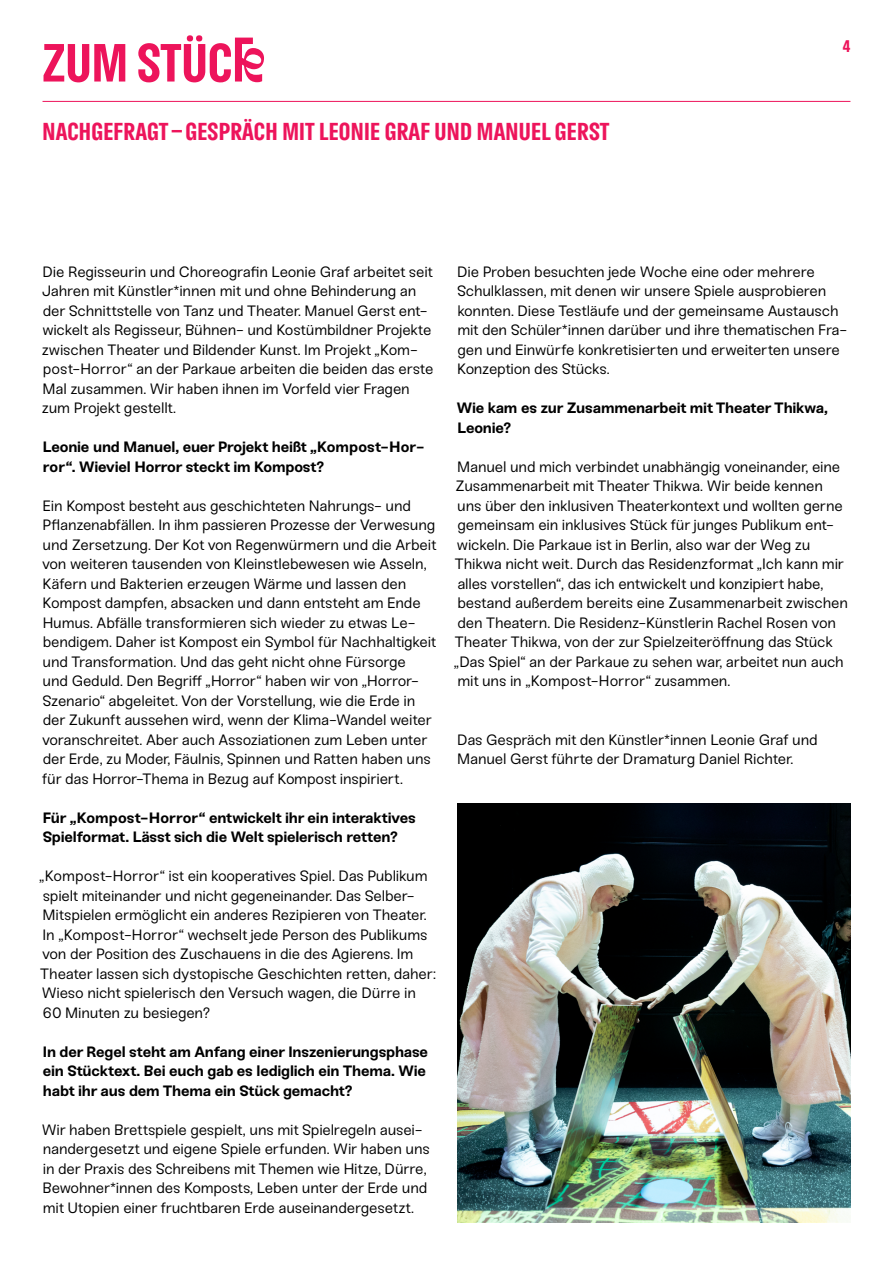
<style>
.page{position:relative;width:893px;height:1263px;background:#fff}
.page>*{position:absolute;margin:0;border:0;box-sizing:border-box;transform-origin:0 0}
.t1{font:52.5px "Parkaue Langulaire";color:#ed145b}
.t2{font:24px "Parkaue Langulaire";letter-spacing:.01em;color:#ed145b}
.t3{font:16.5px "Parkaue Langulaire";color:#ed145b}
.t4{font:15px/19.5px "Sneak";letter-spacing:-.015em;color:#000}
.t5{font:700 15px/19.5px "Sneak";letter-spacing:-.015em;color:#000}
</style>
<div class="page">
<hr style="left:43px;top:101px;width:807px;height:1px;background:#ed145b">
<img style="left:457px;top:803px;width:393px;height:419px">
<h1 class="t1" style="left:43px;top:29px;width:224px">ZUM STÜCK</h1>
<h2 class="t2" style="left:43px;top:116px;width:49px">NACHGEFRAGT</h2>
<h2 class="t2" style="left:171px;top:116px;width:39px">– GESPR</h2>
<h2 class="t2" style="left:242px;top:116px;width:206px">ÄCH MIT LEONIE GRAF UND</h2>
<h2 class="t2" style="left:477px;top:116px;width:30px">MANUEL</h2>
<h2 class="t2" style="left:555px;top:116px;width:24px">GERST</h2>
<p class="t3" style="left:843px;top:36px;width:9px">4</p>
<p class="t4" style="left:42px;top:262px;width:393px">Die Regisseurin und Choreografin Leonie Graf arbeitet seit Jahren mit Künstler*innen mit und ohne Behinderung an der Schnittstelle von Tanz und Theater. Manuel Gerst ent&shy;wickelt als Regisseur, Bühnen- und Kostümbildner Projekte zwischen Theater und Bildender Kunst. Im Projekt „Kom&shy;post-Horror“ an der Parkaue arbeiten die beiden das erste Mal zusammen. Wir haben ihnen im Vorfeld vier Fragen zum Projekt gestellt.</p>
<p class="t5" style="left:43px;top:437px;width:383px">Leonie und Manuel, euer Projekt heißt „Kompost-Hor&shy;ror“. Wieviel Horror steckt im Kompost?</p>
<p class="t4" style="left:42px;top:496px;width:396px">Ein Kompost besteht aus geschichteten Nahrungs- und Pflanzenabfällen. In ihm passieren Prozesse der Verwesung und Zersetzung. Der Kot von Regenwürmern und die Arbeit von weiteren tausenden von Kleinstlebewesen wie Asseln, Käfern und Bakterien erzeugen Wärme und lassen den Kompost dampfen, absacken und dann entsteht am Ende Humus. Abfälle transformieren sich wieder zu etwas Le&shy;bendigem. Daher ist Kompost ein Symbol für Nachhaltigkeit und Transformation. Und das geht nicht ohne Fürsorge<br>und Geduld. Den Begriff „Horror“ haben wir von „Horror-Szenario“ abgeleitet. Von der Vorstellung, wie die Erde in der Zukunft aussehen wird, wenn der Klima-Wandel weiter voranschreitet. Aber auch Assoziationen zum Leben unter der Erde, zu Moder, Fäulnis, Spinnen und Ratten haben uns für das Horror-Thema in Bezug auf Kompost inspiriert.</p>
<p class="t5" style="left:43px;top:808px;width:375px">Für „Kompost-Horror“ entwickelt ihr ein interaktives<br>Spielformat. Lässt sich die Welt spielerisch retten?</p>
<p class="t4" style="left:39px;top:866px;width:398px">„Kompost-Horror“ ist ein kooperatives Spiel. Das Publikum spielt miteinander und nicht gegeneinander. Das Selber-Mitspielen ermöglicht ein anderes Rezipieren von Theater.<br>In „Kompost-Horror“ wechselt jede Person des Publikums von der Position des Zuschauens in die des Agierens. Im Theater lassen sich dystopische Geschichten retten, daher:<br>Wieso nicht spielerisch den Versuch wagen, die Dürre in 60 Minuten zu besiegen?</p>
<p class="t5" style="left:43px;top:1042px;width:387px">In der Regel steht am Anfang einer Inszenierungsphase ein Stücktext. Bei euch gab es lediglich ein Thema. Wie habt ihr aus dem Thema ein Stück gemacht?</p>
<p class="t4" style="left:42px;top:1120px;width:390px">Wir haben Brettspiele gespielt, uns mit Spielregeln ausei&shy;nandergesetzt und eigene Spiele erfunden. Wir haben uns in der Praxis des Schreibens mit Themen wie Hitze, Dürre, Bewohner*innen des Komposts, Leben unter der Erde und mit Utopien einer fruchtbaren Erde auseinandergesetzt.</p>
<p class="t4" style="left:457px;top:262px;width:392px">Die Proben besuchten jede Woche eine oder mehrere Schulklassen, mit denen wir unsere Spiele ausprobieren konnten. Diese Testläufe und der gemeinsame Austausch mit den Schüler*innen darüber und ihre thematischen Fra&shy;gen und Einwürfe konkretisierten und erweiterten unsere Konzeption des Stücks.</p>
<p class="t5" style="left:457px;top:398px;width:373px">Wie kam es zur Zusammenarbeit mit Theater Thikwa,<br>Leonie?</p>
<p class="t4" style="left:454px;top:457px;width:396px">Manuel und mich verbindet unabhängig voneinander, eine Zusammenarbeit mit Theater Thikwa. Wir beide kennen uns über den inklusiven Theaterkontext und wollten gerne gemeinsam ein inklusives Stück für junges Publikum ent&shy;wickeln. Die Parkaue ist in Berlin, also war der Weg zu Thikwa nicht weit. Durch das Residenzformat „Ich kann mir alles vorstellen“, das ich entwickelt und konzipiert habe, bestand außerdem bereits eine Zusammenarbeit zwischen den Theatern. Die Residenz-Künstlerin Rachel Rosen von Theater Thikwa, von der zur Spielzeiteröffnung das Stück „Das Spiel“ an der Parkaue zu sehen war, arbeitet nun auch mit uns in „Kompost-Horror“ zusammen.</p>
<p class="t4" style="left:457px;top:730px;width:362px">Das Gespräch mit den Künstler*innen Leonie Graf und<br>Manuel Gerst führte der Dramaturg Daniel Richter.</p>
</div>
